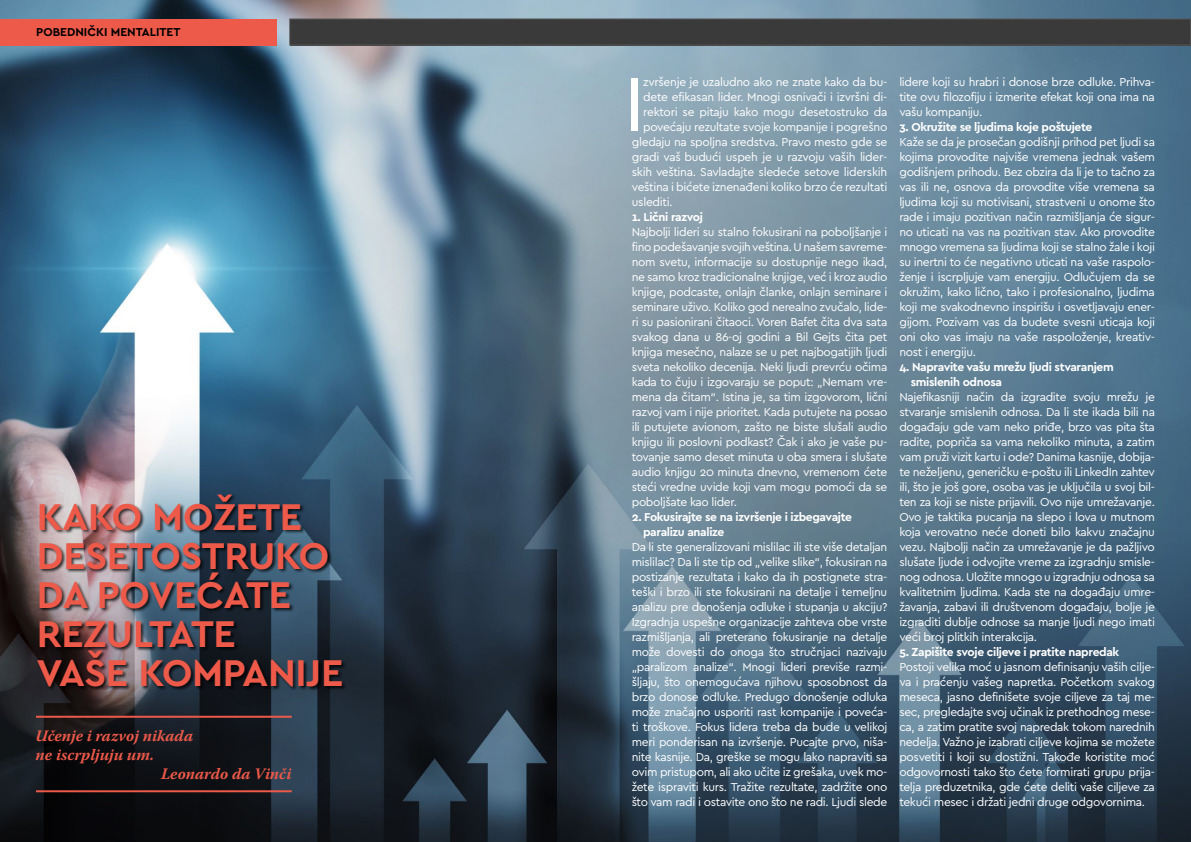
<style>
.page{position:relative;width:1191px;height:842px;background:#fff}
.page>*{position:absolute;margin:0;border:0;box-sizing:border-box;transform-origin:0 0}
.t1{font:80.2px "Cera Pro";color:#fff}
.t2{font:700 39px/39px "Cera Pro";letter-spacing:-.01em;color:#ed5a4a}
.t3{font:italic 700 16px "Warnock PKS";color:#ed5a4a}
.t4{font:12px/15px "Cera Pro";letter-spacing:-.03em;color:#fff;text-align:justify}
.t5{font:700 12px/15px "Cera Pro";letter-spacing:-.03em;color:#fff}
.t6{font:700 12px "Cera Pro";color:#000}
</style>
<div class="page">
<img style="left:0;top:0;width:1191px;height:842px">
<div style="left:0;top:19px;width:276px;height:26px;background:#ed5a4a"></div>
<div style="left:290px;top:19px;width:900px;height:26px;background:#3a3a3a"></div>
<div style="left:289px;top:18px;width:902px;height:28px;border:1px solid #58585a"></div>
<hr style="left:36px;top:716px;width:256px;height:2px;background:#ed5a4a">
<hr style="left:36px;top:790px;width:256px;height:2px;background:#ed5a4a">
<div style="left:37px;top:494px;width:309px;height:197px;background:#000;opacity:.75"></div>
<p class="t6" style="left:36px;top:24px;width:144px">pobednički mentalitet</p>
<h2 class="t2" style="left:37px;top:496px;width:53px">Kako</h2>
<h2 class="t2" style="left:152px;top:496px;width:28px">mož</h2>
<h2 class="t2" style="left:235px;top:496px;width:68px">ete</h2>
<h2 class="t2" style="left:37px;top:535px;width:117px">desetostr</h2>
<h2 class="t2" style="left:37px;top:535px;width:265px;text-indent:211px">uko da povećate rezultate<br>vaš e kompa</h2>
<h2 class="t2" style="left:268px;top:652px;width:77px">nije</h2>
<h3 class="t3" style="left:36px;top:726px;width:159px">Učenje i razvoj nikada</h3>
<h3 class="t3" style="left:36px;top:745px;width:120px">ne iscrpljuju um.</h3>
<h3 class="t3" style="left:161px;top:764px;width:132px">Leonardo da Vinči</h3>
<h1 class="t1" style="left:624px;top:51px;width:8px">I</h1>
<p class="t4" style="left:643px;top:74px;width:246px">zvršenje je uzaludno ako ne znate kako da bu-</p>
<p class="t4" style="left:643px;top:89px;width:246px">dete efikasan lider. Mnogi osnivači i izvršni di-</p>
<p class="t4" style="left:643px;top:104px;width:246px">rektori se pitaju kako mogu desetostruko da</p>
<p class="t4" style="left:643px;top:119px;width:246px">povećaju rezultate svoje kompanije i pogrešno</p>
<p class="t4" style="left:632px;top:134px;width:257px">gledaju na spoljna sredstva. Pravo mesto gde se</p>
<p class="t4" style="left:632px;top:149px;width:257px">gradi vaš budući uspeh je u razvoju vaših lider-</p>
<p class="t4" style="left:632px;top:164px;width:257px">skih veština. Savladajte sledeće setove liderskih</p>
<p class="t4" style="left:632px;top:179px;width:257px">veština i bićete iznenađeni koliko brzo će rezultati</p>
<p class="t4" style="left:632px;top:194px;width:42px">uslediti.</p>
<p class="t5" style="left:632px;top:209px;width:73px">1. Lični razvoj</p>
<p class="t4" style="left:632px;top:224px;width:257px">Najbolji lideri su stalno fokusirani na poboljšanje i fino podešavanje svojih veština. U našem savreme&shy;nom svetu, informacije su dostupnije nego ikad, ne samo kroz tradicionalne knjige, već i kroz audio knjige, podcaste, onlajn članke, onlajn seminare i seminare uživo. Koliko god nerealno zvučalo, lide&shy;ri su pasionirani čitaoci. Voren Bafet čita dva sata svakog dana u 86-oj godini a Bil Gejts čita pet knjiga mesečno, nalaze se u pet najbogatijih ljudi sveta nekoliko decenija. Neki ljudi prevrću očima kada to čuju i izgovaraju se poput: „N emam vre&shy;mena da čitam“. Istina je, sa tim izgovorom, lični razvoj vam i nije prioritet. Kada putujete na posao ili putujete avionom, zašto ne biste slušali audio knjigu ili poslovni podkast? Čak i ako je vaše pu&shy;tovanje samo deset minuta u oba smera i slušate audio knjigu 20 minuta dnevno, vremenom ćete steći vredne uvide koji vam mogu pomoći da se poboljšate kao lider.</p>
<p class="t5" style="left:643px;top:509px;width:210px;text-indent:-11px">2. Fokusirajte se na izvršenje i izbegavajte paralizu analize</p>
<p class="t4" style="left:632px;top:539px;width:258px">Da li ste generalizovani mislilac ili ste više detaljan mislilac? Da li ste tip od „velike slike“, fokusiran na postizanje rezultata i kako da ih postignete stra&shy;teški i brzo ili ste fokusirani na detalje i temeljnu analizu pre donošenja odluke i stupanja u akciju?<br>Izgradnja uspešne organizacije zahteva obe vrste razmišljanja, ali preterano fokusiranje na detalje može dovesti do onoga što stručnjaci nazivaju „paralizom analize“. Mnogi lideri previše razmi&shy;šljaju, što onemogućava njihovu sposobnost da brzo donose odluke. Predugo donošenje odluka može značajno usporiti rast kompanije i poveća&shy;ti troškove. Fokus lidera treba da bude u velikoj meri ponderisan na izvršenje. Pucajte prvo, niša&shy;nite kasnije. Da, greške se mogu lako napraviti sa ovim pristupom, ali ako učite iz grešaka, uvek mo&shy;žete ispraviti kurs. Tražite rezultate, zadržite ono što vam radi i ostavite ono što ne radi. Ljudi slede</p>
<p class="t4" style="left:899px;top:74px;width:257px">lidere koji su hrabri i donose brze odluke. Prihva&shy;tite ovu filozofiju i izmerite efekat koji ona ima na vašu kompaniju.</p>
<p class="t5" style="left:899px;top:119px;width:195px">3. Okružite se ljudima koje poštujete</p>
<p class="t4" style="left:899px;top:134px;width:257px">Kaže se da je prosečan godišnji prihod pet ljudi sa kojima provodite najviše vremena jednak vašem godišnjem prihodu. Bez obzira da li je to tačno za vas ili ne, osnova da provodite više vremena sa ljudima koji su motivisani, strastveni u onome što rade i imaju pozitivan način razmišljanja će sigur&shy;no uticati na vas na pozitivan stav. Ako provodite mnogo vremena sa ljudima koji se stalno žale i koji su inertni to će negativno uticati na vaše raspolo&shy;ženje i iscrpljuje vam energiju. Odlučujem da se okružim, kako lično, tako i profesionalno, ljudima koji me svakodnevno inspirišu i osvetljavaju ener&shy;gijom. Pozivam vas da budete svesni uticaja koji oni oko vas imaju na vaše raspoloženje, kreativ&shy;nost i energiju.</p>
<p class="t5" style="left:910px;top:359px;width:204px;text-indent:-11px">4. Napravite vašu mrežu ljudi stvaranjem smislenih odnosa</p>
<p class="t4" style="left:899px;top:389px;width:257px">Najefikasniji način da izgradite svoju mrežu je stvaranje smislenih odnosa. Da li ste ikada bili na događaju gde vam neko priđe, brzo vas pita šta radite, popriča sa vama nekoliko minuta, a zatim vam pruži vizit kartu i ode? Danima kasnije, dobija&shy;te neželjenu, generičku e-poštu ili LinkedI n zahtev ili, što je još gore, osoba vas je uključila u svoj bil&shy;ten za koji se niste prijavili. Ovo nije umrežavanje.<br>Ovo je taktika pucanja na slepo i lova u mutnom koja verovatno neće doneti bilo kakvu značajnu vezu. N ajbolji način za umrežavanje je da pažljivo slušate ljude i odvojite vreme za izgradnju smisle&shy;nog odnosa. U ložite mnogo u izgradnju odnosa sa kvalitetnim ljudima. Kada ste na događaju umre&shy;žavanja, zabavi ili društvenom događaju, bolje je izgraditi dublje odnose sa manje ljudi nego imati veći broj plitkih interakcija.</p>
<p class="t5" style="left:899px;top:644px;width:221px">5. Zapišite svoje ciljeve i pratite napredak</p>
<p class="t4" style="left:899px;top:659px;width:257px">Postoji velika moć u jasnom definisanju vaših cilje&shy;va i praćenju vašeg napretka. Početkom svakog meseca, jasno definišete svoje ciljeve za taj me&shy;sec, pregledajte svoj učinak iz prethodnog mese&shy;ca, a zatim pratite svoj napredak tokom narednih nedelja. Važno je izabrati ciljeve kojima se možete posvetiti i koji su dostižni. Takođe koristite moć odgovornosti tako što ćete formirati grupu prija&shy;telja preduzetnika, gde ćete deliti vaše ciljeve za tekući mesec i držati jedni druge odgovornima.</p>
</div>
